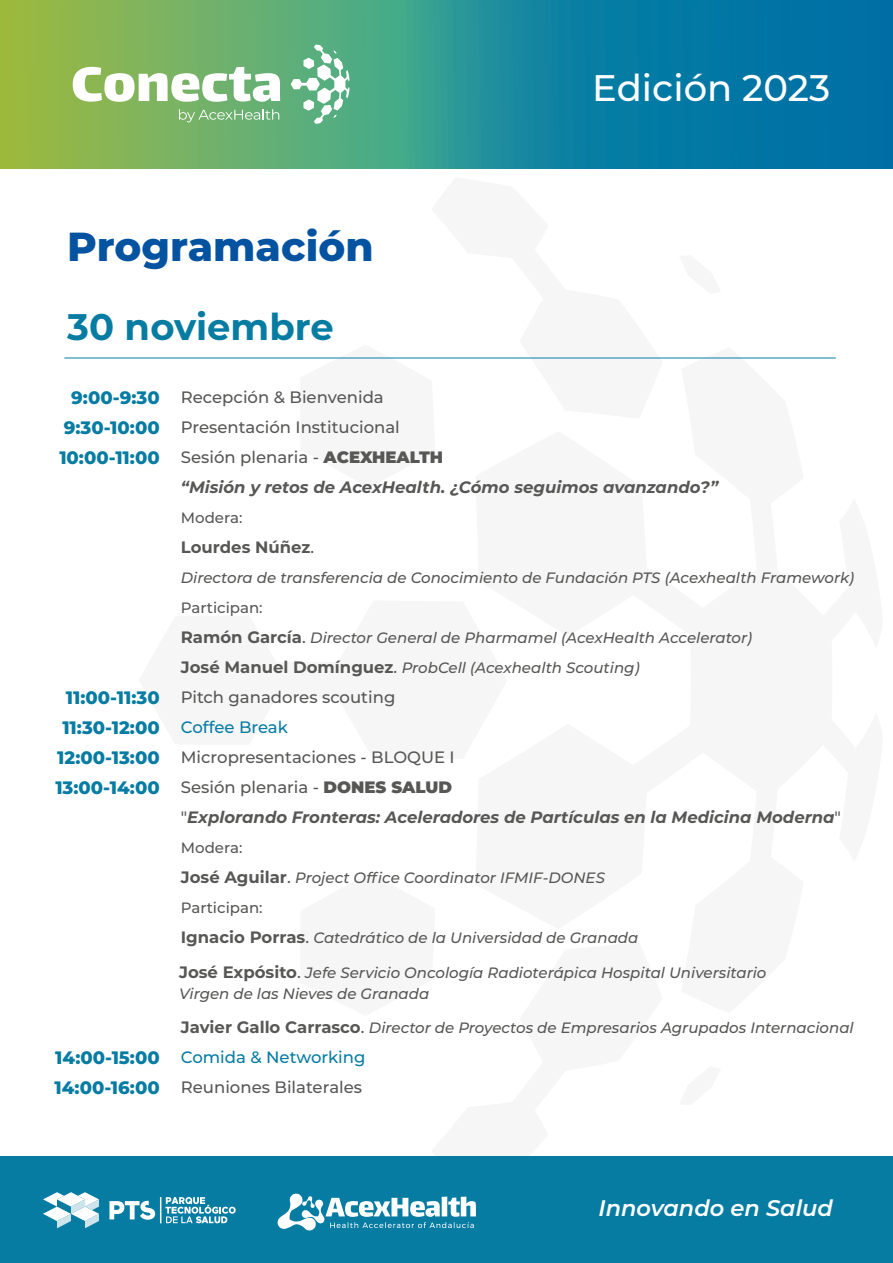
<style>
.page{position:relative;width:893px;height:1263px;background:#fff}
.page>*{position:absolute;margin:0;border:0;box-sizing:border-box;transform-origin:0 0}
.t1{font:800 40.5px "Montserrat";color:#0453a1}
.t2{font:500 36.9px "Montserrat";color:#fff}
.t3{font:700 36.9px "Montserrat";color:#077ca3}
.t4{font:italic 600 22.5px "Montserrat";color:#fff}
.t5{font:800 18px/30px "Montserrat";color:#077ca3;text-align:justify}
.t6{font:500 16.5px/30px "Montserrat";color:#575756}
.t7{font:italic 700 16.5px/30px "Montserrat";color:#575756}
.t8{font:500 16.5px "Montserrat";color:#077ca3}
.t9{font:700 16.5px "Montserrat";color:#575756}
.t10{font:italic 500 15px/30px "Montserrat";color:#575756}
.t11{font:500 15px "Montserrat";color:#575756}
.s1{font-weight:900}
.s2{font-weight:700;font-style:italic}
.s3{font-weight:500}
.s4{font-style:normal}
.s5{font-weight:700;font-style:normal;font-size:16.5px}
.s6{font-style:normal;font-size:16.5px}
.s7{font-weight:500;font-style:normal}
.s8{font-weight:900;font-style:normal}
</style>
<div class="page">
<svg style="left:0;top:0;width:893px;height:169px;background:#369388"></svg>
<div style="left:0;top:1156px;width:893px;height:107px;background:#077ca3"></div>
<svg style="left:179px;top:109px;width:100px;height:13px"></svg>
<svg style="left:73px;top:67px;width:207px;height:35px"></svg>
<svg style="left:291px;top:44px;width:58px;height:80px"></svg>
<hr style="left:64px;top:358px;width:772px;height:1px;background:#077ca3">
<svg style="left:43px;top:1192px;width:56px;height:36px"></svg>
<svg style="left:109px;top:1197px;width:127px;height:26px"></svg>
<svg style="left:277px;top:1193px;width:199px;height:38px"></svg>
<h1 class="t1" style="left:67px;top:217px;width:308px">Programación</h1>
<h2 class="t3" style="left:67px;top:300px;width:268px">30 noviembre</h2>
<h2 class="t2" style="left:592px;top:62px;width:239px">Edición 2023</h2>
<p class="t5" style="left:59px;top:382px;width:102px;text-indent:12px">9:00-9:30<br>9:30-10:00<br>10:00-11:00</p>
<p class="t5" style="left:55px;top:682px;width:106px;text-align:center">11:00-11:30<br>11:30-12:00<br>12:00-13:00<br>13:00-14:00</p>
<p class="t5" style="left:55px;top:1042px;width:107px">14:00-15:00<br>14:00-16:00</p>
<p class="t6" style="left:181px;top:382px;width:539px">Recepción &amp; Bienvenida<br>Presentación Institucional<br>Sesión plenaria - <span class="s1">ACEXHEALTH<br></span><span class="s2">“Misión y retos de AcexHealth. ¿Cómo seguimos avanzando?”</span></p>
<p class="t11" style="left:181px;top:507px;width:63px">Modera:</p>
<p class="t9" style="left:181px;top:535px;width:135px">Lourdes Núñez<span class="s3">.</span></p>
<p class="t10" style="left:181px;top:562px;width:675px">Directora de transferencia de Conocimiento de Fundación PTS (Acexhealth Framework)</p>
<p class="t10" style="left:181px;top:592px;width:573px"><span class="s4">Participan:<br></span><span class="s5">Ramón García</span><span class="s6">.</span> Director General de Pharmamel (AcexHealth Accelerator)<br><span class="s5">José Manuel Domínguez</span><span class="s6">.</span> ProbCell (Acexhealth Scouting)</p>
<p class="t6" style="left:181px;top:682px;width:216px">Pitch ganadores scouting</p>
<p class="t8" style="left:181px;top:716px;width:109px">Coffee Break</p>
<p class="t7" style="left:181px;top:741px;width:662px"><span class="s7">Micropresentaciones - BLOQUE I<br>Sesión plenaria -</span> <span class="s8">DONES SALUD<br></span><span class="s7">"</span>Explorando Fronteras: Aceleradores de Partículas en la Medicina Moderna<span class="s7">"</span></p>
<p class="t10" style="left:181px;top:832px;width:459px"><span class="s4">Modera:<br></span><span class="s5">José Aguilar</span><span class="s6">.</span> Project Office Coordinator IFMIF-DONES <span class="s4">Participan:<br></span><span class="s5">Ignacio Porras</span><span class="s6">.</span> Catedrático de la Universidad de Granada</p>
<p class="t10" style="left:179px;top:961px;width:589px;line-height:21px"><span class="s5">José Expósito</span><span class="s6">.</span> Jefe Servicio Oncología Radioterápica Hospital Universitario<br>Virgen de las Nieves de Granada</p>
<p class="t10" style="left:181px;top:1012px;width:674px"><span class="s5">Javier Gallo Carrasco</span><span class="s6">.</span> Director de Proyectos de Empresarios Agrupados Internacional</p>
<p class="t8" style="left:181px;top:1046px;width:186px">Comida &amp; Networking</p>
<p class="t6" style="left:181px;top:1072px;width:183px">Reuniones Bilaterales</p>
<h3 class="t4" style="left:598px;top:1192px;width:236px">Innovando en Salud</h3>
</div>
